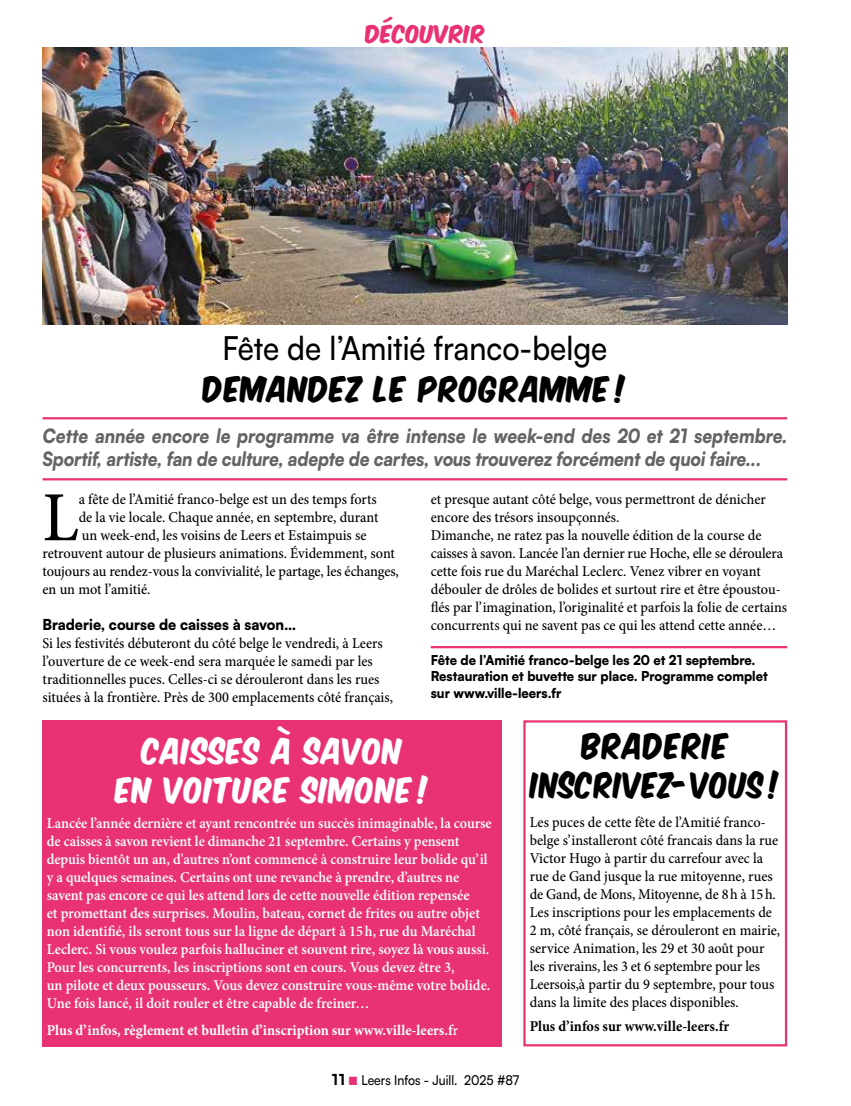
<style>
.page{position:relative;width:851px;height:1106px;background:#fff}
.page>*{position:absolute;margin:0;border:0;box-sizing:border-box;transform-origin:0 0}
.t1{font:500 70.35px "Minion Pro";color:#000;scale:.95 1}
.t2{font:500 33px "Satoshi";color:#000;scale:.9 1}
.t3{font:30px/39px "Komika Title Axis";letter-spacing:.05em;color:#000;text-align:center;scale:.9 1}
.t4{font:30px/39px "Komika Title Axis";letter-spacing:.05em;color:#fff;text-align:center;scale:.9 1}
.t5{font:21px "Komika Title Axis";letter-spacing:.025em;color:#e83273;scale:.95 1}
.t6{font:italic 900 19.5px/23.4px "Satoshi";letter-spacing:-.01em;color:#646363;scale:.9 1}
.t7{font:500 15px/18px "Minion Pro";color:#000;scale:.95 1}
.t8{font:600 15px/18px "Minion Pro";letter-spacing:-.005em;color:#fff;scale:.95 1}
.t9{font:700 15px "Minion Pro";color:#fff;scale:.95 1}
.t10{font:700 15px "Minion Pro";color:#000;scale:.95 1}
.t11{font:900 15px "Satoshi";color:#000;scale:.95 1}
.t12{font:900 13.5px/16.5px "Satoshi";color:#000;scale:.95 1}
.t13{font:500 13.5px "Satoshi";color:#000;scale:.9 1}
.s1{font-weight:500}
.s2{font-weight:900;font-size:15px}
.s3{color:#e83273}
</style>
<div class="page">
<div style="left:43px;top:720px;width:459px;height:326px;background:#e83273"></div>
<img style="left:43px;top:48px;width:744px;height:276px">
<hr style="left:43px;top:417px;width:744px;height:2px;background:#e83273">
<hr style="left:43px;top:478px;width:744px;height:2px;background:#e83273">
<hr style="left:431px;top:646px;width:356px;height:2px;background:#e83273">
<div style="left:523px;top:720px;width:264px;height:326px;border:2px solid #e83273"></div>
<h3 class="t5" style="left:365px;top:23px;width:127px">DÉCOUVRIR</h3>
<h2 class="t2" style="left:222px;top:325px;width:429px">Fête de l’Amitié franco-belge</h2>
<h3 class="t3" style="left:203px;top:372px;width:471px">DEMANDEZ LE PROGRAMME !</h3>
<h3 class="t6" style="left:43px;top:423px;width:829px">Cette année encore le programme va être intense le week-end des 20 et 21 septembre.<br>Sportif, artiste, fan de culture, adepte de cartes, vous trouverez forcément de quoi faire...</h3>
<h1 class="t1" style="left:43px;top:470px;width:40px">L</h1>
<p class="t7" style="left:79px;top:490px;width:315px">a fête de l’Amitié franco-belge est un des temps forts</p>
<p class="t7" style="left:431px;top:490px;width:376px">et presque autant côté belge, vous permettront de dénicher encore des trésors insoupçonnés.<br>Dimanche, ne ratez pas la nouvelle édition de la course de caisses à savon. Lancée l’an dernier rue Hoche, elle se déroulera cette fois rue du Maréchal Leclerc. Venez vibrer en voyant débouler de drôles de bolides et surtout rire et être époustou&shy;flés par l’imagination, l’originalité et parfois la folie de certains concurrents qui ne savent pas ce qui les attend cette année…</p>
<p class="t12" style="left:431px;top:650px;width:356px">Fête de l’Amitié franco-belge les 20 et 21 septembre.<br>Restauration et buvette sur place. Programme complet sur www.ville-leers.fr</p>
<p class="t7" style="left:79px;top:508px;width:317px">de la vie locale. Chaque année, en septembre, durant</p>
<p class="t7" style="left:82px;top:526px;width:301px">un week-end, les voisins de Leers et Estaimpuis se</p>
<p class="t7" style="left:43px;top:544px;width:372px">retrouvent autour de plusieurs animations. Évidemment, sont</p>
<p class="t7" style="left:43px;top:562px;width:376px">toujours au rendez-vous la convivialité, le partage, les échanges,</p>
<p class="t7" style="left:43px;top:580px;width:115px">en un mot l’amitié.</p>
<p class="t11" style="left:43px;top:613px;width:268px">Braderie, course de caisses à savon…</p>
<p class="t7" style="left:43px;top:634px;width:370px">Si les festivités débuteront du côté belge le vendredi, à Leers l’ouverture de ce week-end sera marquée le samedi par les traditionnelles puces. Celles-ci se dérouleront dans les rues situées à la frontière. Près de 300 emplacements côté français,</p>
<h3 class="t4" style="left:116px;top:734px;width:349px">CAISSES À SAVON<br>EN VOITURE SIMONE !</h3>
<p class="t8" style="left:47px;top:814px;width:470px">Lancée l’année dernière et ayant rencontrée un succès inimaginable, la course de caisses à savon revient le dimanche 21 septembre. Certains y pensent depuis bientôt un an, d'autres n’ont commencé à construire leur bolide qu’il y a quelques semaines. Certains ont une revanche à prendre, d’autres ne savent pas encore ce qui les attend lors de cette nouvelle édition repensée<br>et promettant des surprises. Moulin, bateau, cornet de frites ou autre objet non identifié, ils seront tous sur la ligne de départ à 15h, rue du Maréchal Leclerc. Si vous voulez parfois halluciner et souvent rire, soyez là vous aussi.<br>Pour les concurrents, les inscriptions sont en cours. Vous devez être 3,<br>un pilote et deux pousseurs. Vous devez construire vous-même votre bolide.<br>Une fois lancé, il doit rouler et être capable de freiner…</p>
<p class="t9" style="left:47px;top:1019px;width:434px">Plus d’infos, règlement et bulletin d’inscription sur www.ville-leers.f<span class="s1">r</span></p>
<h3 class="t3" style="left:531px;top:729px;width:278px">BRADERIE<br>INSCRIVEZ-VOUS !</h3>
<p class="t7" style="left:529px;top:813px;width:265px">Les puces de cette fête de l’Amitié franco&shy;belge s’installeront côté francais dans la rue Victor Hugo à partir du carrefour avec la rue de Gand jusque la rue mitoyenne, rues de Gand, de Mons, Mitoyenne, de 8h à 15h.<br>Les inscriptions pour les emplacements de 2 m, côté français, se dérouleront en mairie, service Animation, les 29 et 30 août pour les riverains, les 3 et 6 septembre pour les Leersois,à partir du 9 septembre, pour tous dans la limite des places disponibles.</p>
<p class="t10" style="left:529px;top:1015px;width:211px">Plus d’infos sur www.ville-leers.fr</p>
<p class="t13" style="left:331px;top:1070px;width:210px"><span class="s2">11</span> <span class="s3">■</span> Leers Infos - Juill. 2025 #87</p>
</div>
